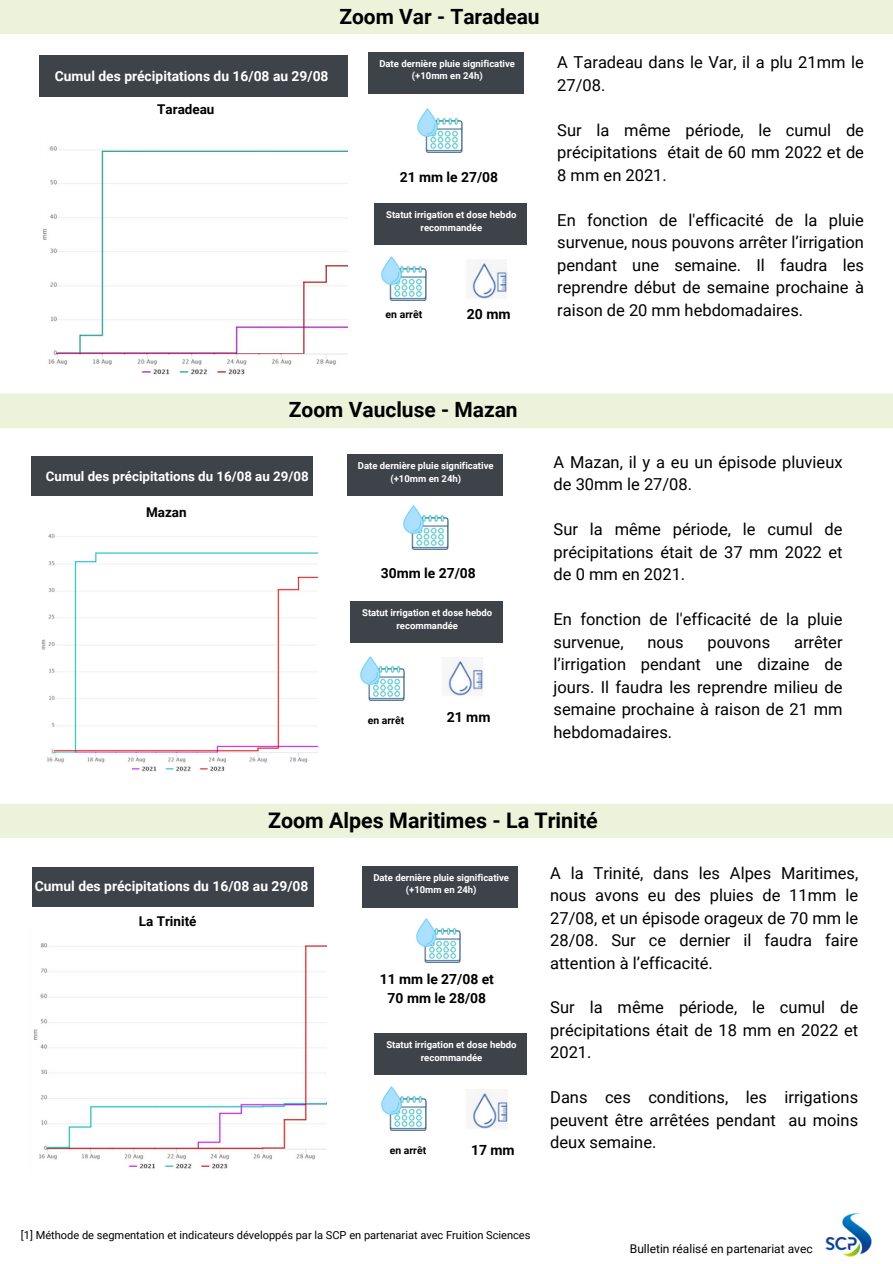
<style>
.page{position:relative;width:893px;height:1264px;background:#fff}
.page>*{position:absolute;margin:0;border:0;box-sizing:border-box;transform-origin:0 0}
.t1{font:700 21.45px "Roboto";color:#000}
.t2{font:700 21px "Roboto";color:#000}
.t3{font:16.5px/22.5px "Roboto";color:#000;text-align:justify}
.t4{font:700 13.95px/19px "Roboto";color:#000;text-align:center}
.t5{font:700 13.8px "Roboto";color:#fff}
.t6{font:700 13.5px "Roboto";color:#000}
.t7{font:700 13.35px "Roboto";color:#fff}
.t8{font:12px "Roboto";color:#000}
.t9{font:11.1px "Roboto";color:#000}
.t10{font:700 10.5px "Roboto";color:#000}
.t11{font:700 10.35px "Roboto";color:#000}
.t12{font:700 9.6px/12.8px "Roboto";color:#fff;text-align:center}
</style>
<div class="page">
<img style="left:825px;top:1212px;width:47px;height:46px">
<div style="left:0;top:6px;width:892px;height:28px;background:#ecf3da"></div>
<div style="left:0;top:0;width:892px;height:6px;background:#ecf3da"></div>
<div style="left:39px;top:55px;width:308px;height:42px;background:#3e4349"></div>
<div style="left:368px;top:52px;width:156px;height:41px;background:#3e4349"></div>
<img style="left:416px;top:108px;width:47px;height:45px">
<div style="left:374px;top:204px;width:152px;height:41px;background:#3e4349"></div>
<img style="left:471px;top:261px;width:36px;height:38px">
<img style="left:380px;top:256px;width:47px;height:45px">
<img style="left:43px;top:146px;width:304px;height:229px">
<div style="left:0;top:399px;width:892px;height:29px;background:#ecf3da"></div>
<svg style="left:0;top:393px;width:892px;height:6px;background:#edf3dc"></svg>
<div style="left:31px;top:456px;width:281px;height:39px;background:#3e4349"></div>
<div style="left:347px;top:454px;width:155px;height:42px;background:#3e4349"></div>
<img style="left:403px;top:505px;width:46px;height:45px">
<div style="left:350px;top:601px;width:152px;height:42px;background:#3e4349"></div>
<img style="left:447px;top:659px;width:36px;height:37px">
<img style="left:359px;top:656px;width:46px;height:45px">
<img style="left:42px;top:533px;width:275px;height:239px">
<div style="left:0;top:809px;width:892px;height:29px;background:#ecf3da"></div>
<div style="left:0;top:804px;width:892px;height:5px;background:#ecf3da"></div>
<div style="left:32px;top:867px;width:282px;height:39px;background:#3e4349"></div>
<div style="left:362px;top:865px;width:156px;height:42px;background:#3e4349"></div>
<img style="left:415px;top:918px;width:46px;height:45px">
<div style="left:375px;top:1033px;width:151px;height:42px;background:#3e4349"></div>
<img style="left:471px;top:1091px;width:37px;height:38px">
<img style="left:381px;top:1086px;width:46px;height:45px">
<img style="left:33px;top:943px;width:294px;height:226px">
<p class="t2" style="left:339px;top:4px;width:202px">Zoom Var - Taradeau</p>
<p class="t5" style="left:55px;top:68px;width:275px">Cumul des précipitations du 16/08 au 29/08</p>
<p class="t6" style="left:157px;top:102px;width:59px">Taradeau</p>
<p class="t12" style="left:379px;top:57px;width:137px">Date dernière pluie significative (+10mm en 24h)</p>
<p class="t4" style="left:399px;top:167px;width:100px">21 mm le 27/08</p>
<p class="t12" style="left:386px;top:209px;width:132px">Statut irrigation et dose hebdo recommandée</p>
<p class="t10" style="left:385px;top:308px;width:38px">en arrêt</p>
<p class="t4" style="left:467px;top:305px;width:45px">20 mm</p>
<p class="t3" style="left:557px;top:51px;width:308px">A Taradeau dans le Var, il a plu 21mm le<br>27/08.</p>
<p class="t3" style="left:557px;top:119px;width:308px">Sur la même période, le cumul de précipitations était de 60 mm 2022 et de 8 mm en 2021.</p>
<p class="t3" style="left:557px;top:209px;width:308px">En fonction de l'efficacité de la pluie survenue, nous pouvons arrêter l’irrigation pendant une semaine. Il faudra les reprendre début de semaine prochaine à raison de 20 mm hebdomadaires.</p>
<p class="t2" style="left:289px;top:398px;width:230px">Zoom Vaucluse - Mazan</p>
<p class="t7" style="left:46px;top:469px;width:264px">Cumul des précipitations du 16/08 au 29/08</p>
<p class="t6" style="left:146px;top:504px;width:42px">Mazan</p>
<p class="t12" style="left:358px;top:459px;width:137px">Date dernière pluie significative (+10mm en 24h)</p>
<p class="t4" style="left:381px;top:564px;width:96px">30mm le 27/08</p>
<p class="t12" style="left:362px;top:606px;width:132px">Statut irrigation et dose hebdo recommandée</p>
<p class="t11" style="left:368px;top:714px;width:38px">en arrêt</p>
<p class="t4" style="left:446px;top:708px;width:45px">21 mm</p>
<p class="t3" style="left:553px;top:451px;width:290px">A Mazan, il y a eu un épisode pluvieux de 30mm le 27/08.</p>
<p class="t3" style="left:553px;top:518px;width:290px">Sur la même période, le cumul de précipitations était de 37 mm 2022 et de 0 mm en 2021.</p>
<p class="t3" style="left:553px;top:608px;width:290px">En fonction de l'efficacité de la pluie survenue,</p>
<p class="t3" style="left:553px;top:631px;width:290px;text-indent:240px">arrêter l’irrigation pendant une dizaine de jours. Il faudra les reprendre milieu de semaine prochaine à raison de 21 mm hebdomadaires.</p>
<p class="t3" style="left:647px;top:631px;width:38px">nous</p>
<p class="t3" style="left:707px;top:631px;width:64px">pouvons</p>
<p class="t1" style="left:268px;top:808px;width:331px">Zoom Alpes Maritimes - La Trinité</p>
<p class="t5" style="left:35px;top:878px;width:275px">Cumul des précipitations du 16/08 au 29/08</p>
<p class="t6" style="left:139px;top:913px;width:59px">La Trinité</p>
<p class="t12" style="left:373px;top:870px;width:137px">Date dernière pluie significative (+10mm en 24h)</p>
<p class="t4" style="left:380px;top:969px;width:116px">11 mm le 27/08 et<br>70 mm le 28/08</p>
<p class="t12" style="left:386px;top:1038px;width:132px">Statut irrigation et dose hebdo recommandée</p>
<p class="t11" style="left:390px;top:1144px;width:38px">en arrêt</p>
<p class="t4" style="left:471px;top:1140px;width:45px">17 mm</p>
<p class="t3" style="left:550px;top:861px;width:309px">A la Trinité, dans les Alpes Maritimes, nous avons eu des pluies de 11mm le 27/08, et un épisode orageux de 70 mm le 28/08. Sur ce dernier il faudra faire attention à l’efficacité.</p>
<p class="t3" style="left:550px;top:996px;width:309px">Sur la même période, le cumul de précipitations était de 18 mm en 2022 et 2021.</p>
<p class="t3" style="left:550px;top:1086px;width:309px">Dans ces conditions, les irrigations peuvent être arrêtées pendant au moins deux semaine.</p>
<p class="t9" style="left:21px;top:1228px;width:511px">[1] Méthode de segmentation et indicateurs développés par la SCP en partenariat avec Fruition Sciences</p>
<p class="t8" style="left:630px;top:1241px;width:184px">Bulletin réalisé en partenariat avec</p>
</div>
